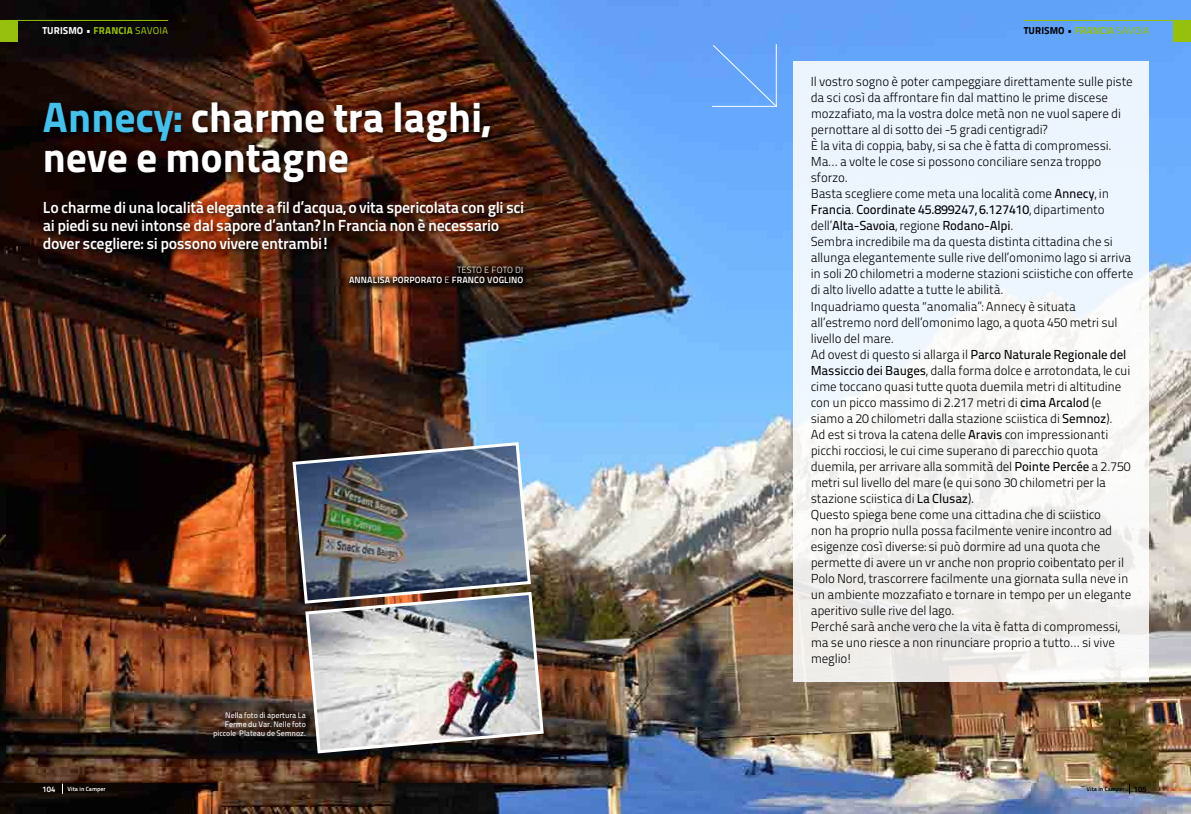
<style>
.page{position:relative;width:1191px;height:814px;background:#fff}
.page>*{position:absolute;margin:0;border:0;box-sizing:border-box;transform-origin:0 0}
.t1{font:42.2px/40px "Titillium Maps 26 L 999 wt";letter-spacing:-.01em;color:#fff}
.t2{font:16px/18px "Titillium Maps 26 L 750 wt";letter-spacing:-.025em;color:#fff}
.t3{font:13px/16px "Titillium Maps 26 L 250 wt";letter-spacing:-.015em;color:#000}
.t4{font:13px/16px "Titillium Maps 26 L 500 wt";letter-spacing:-.015em;color:#000}
.t5{font:10px "Titillium Maps 26 L 999 wt";letter-spacing:.01em;color:#fff}
.t6{font:10px "Titillium Maps 26 L 999 wt";letter-spacing:.01em;color:#000}
.t7{font:9px "Titillium Maps 26 L 750 wt";letter-spacing:.01em;color:#fff}
.t8{font:9px "Titillium Maps 26 L 250 wt";letter-spacing:.01em;color:#fff}
.t9{font:8px/9px "Titillium Maps 26 L 500 wt";letter-spacing:-.01em;color:#fff;text-align:right}
.t10{font:8px "Titillium Maps 26 L 750 wt";color:#fff}
.t11{font:6px "Titillium Maps 26 L 750 wt";color:#000}
.t12{font:6px "Titillium Maps 26 L 750 wt";color:#fff}
.s1{font-family:"Titillium Maps 26 L 250 wt"}
.s2{color:#97bf0d}
.s3{font-family:"Titillium Maps 26 L 500 wt";color:#97bf0d}
.s4{color:#45c0eb}
.s5{font-family:"Titillium Maps 26 L 500 wt"}
.s6{font-size:8px}
</style>
<div class="page">
<img style="left:0;top:0;width:1191px;height:814px">
<hr style="left:6px;top:20px;width:162px;height:1px;background:#97bf0d">
<div style="left:0;top:20px;width:18px;height:22px;background:#97bf0d"></div>
<div style="left:1173px;top:20px;width:18px;height:22px;background:#97bf0d"></div>
<hr style="left:1023px;top:20px;width:168px;height:1px;background:#97bf0d">
<div style="left:793px;top:61px;width:355px;height:620px;background:linear-gradient(to bottom,#edf7ff,#f5f1ec)"></div>
<div style="left:345px;top:264px;width:185px;height:28px;background:#000;opacity:.75"></div>
<div style="left:42px;top:199px;width:489px;height:61px;background:#000;opacity:.75"></div>
<div style="left:44px;top:103px;width:450px;height:85px;background:#000;opacity:.55"></div>
<svg style="left:711px;top:44px;width:66px;height:64px;background:#6ca8fa"></svg>
<img style="left:291px;top:440px;width:241px;height:165px">
<img style="left:304px;top:590px;width:241px;height:165px">
<p class="t5" style="left:42px;top:23px;width:127px">TURISMO <span class="s1">•</span> <span class="s2">FRANCIA</span> <span class="s3">savoiA</span></p>
<h1 class="t1" style="left:43px;top:95px;width:448px"><span class="s4">Annecy:</span> charme tra laghi, neve e montagne</h1>
<p class="t2" style="left:43px;top:198px;width:483px">Lo charme di una località elegante a fil d’acqua, o vita spericolata con gli sci ai piedi su nevi intonse dal sapore d’antan? In Francia non è necessario dover scegliere: si possono vivere entrambi!</p>
<p class="t8" style="left:457px;top:264px;width:68px">testo e foto di</p>
<p class="t7" style="left:349px;top:273px;width:176px">Annalisa Porporato <span class="s1">e</span> Franco Voglino</p>
<p class="t10" style="left:43px;top:782px;width:14px">104</p>
<p class="t12" style="left:68px;top:784px;width:40px">Vita in Camper</p>
<p class="t9" style="left:213px;top:710px;width:94px">Nella foto di apertura La<br>Ferme du Var. Nelle foto piccole Plateau de Semnoz.</p>
<p class="t6" style="left:1023px;top:23px;width:127px">TURISMO <span class="s1">•</span> <span class="s2">FRANCIA</span> <span class="s3">savoia</span></p>
<p class="t3" style="left:810px;top:73px;width:323px">I l vostro sogno è poter campeggiare direttamente sulle piste da sci così da affrontare fin dal mattino le prime discese mozzafiato, ma la vostra dolce metà non ne vuol sapere di pernottare al di sotto dei -5 gradi centigradi?<br>È la vita di coppia, baby, si sa che è fatta di compromessi.<br>Ma… a volte le cose si possono conciliare senza troppo sforzo.<br>Basta scegliere come meta una località come <span class="s5">Annecy</span>, in</p>
<p class="t4" style="left:810px;top:201px;width:295px">Francia<span class="s1">.</span> Coordinate 45.899247, 6.127410<span class="s1">, dipartimento dell’</span>Alta-Savoia<span class="s1">, regione</span> Rodano-Alpi<span class="s1">.</span></p>
<p class="t3" style="left:810px;top:233px;width:324px">Sembra incredibile ma da questa distinta cittadina che si allunga elegantemente sulle rive dell’omonimo lago si arriva in soli 20 chilometri a moderne stazioni sciistiche con offerte di alto livello adatte a tutte le abilità.<br>I nquadriamo questa “anomalia”: Annecy è situata all’estremo nord dell’omonimo lago, a quota 450 metri sul livello del mare.<br>Ad ovest di questo si allarga il <span class="s5">Parco Naturale Regionale del Massiccio dei Bauges</span>, dalla forma dolce e arrotondata, le cui cime toccano quasi tutte quota duemila metri di altitudine con un picco massimo di 2.217 metri di <span class="s5">cima Arcalod</span> (e siamo a 20 chilometri dalla stazione sciistica di <span class="s5">Semnoz</span>).<br>Ad est si trova la catena delle <span class="s5">Aravis</span> con impressionanti picchi rocciosi, le cui cime superano di parecchio quota duemila, per arrivare alla sommità del <span class="s5">Pointe Percée</span> a 2.750 metri sul livello del mare (e qui sono 30 chilometri per la stazione sciistica di <span class="s5">La Clusaz</span>).<br>Questo spiega bene come una cittadina che di sciistico<br>non ha proprio nulla possa facilmente venire incontro ad esigenze così diverse: si può dormire ad una quota che permette di avere un vr anche non proprio coibentato per il Polo Nord, trascorrere facilmente una giornata sulla neve in un ambiente mozzafiato e tornare in tempo per un elegante aperitivo sulle rive del lago.<br>Perché sarà anche vero che la vita è fatta di compromessi, ma se uno riesce a non rinunciare proprio a tutto… si vive meglio!</p>
<p class="t11" style="left:1086px;top:784px;width:62px">Vita in Camper <span class="s6">105</span></p>
</div>
